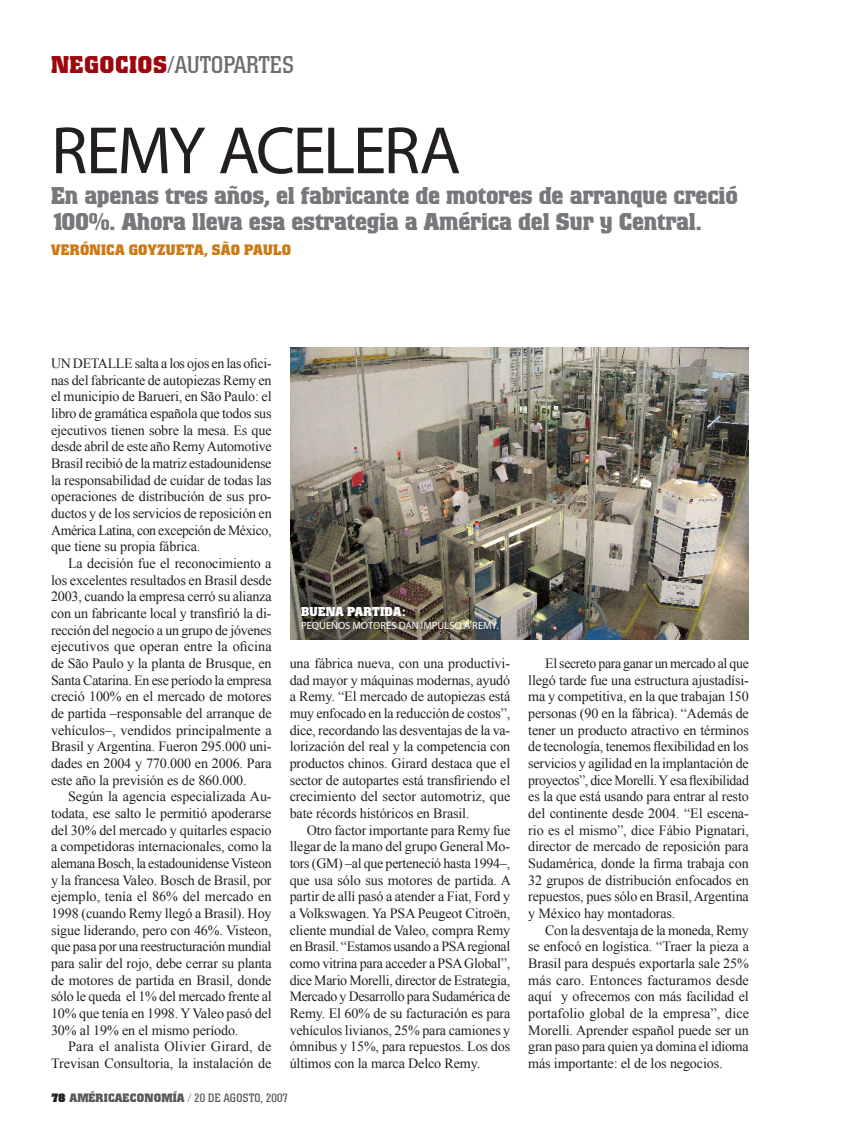
<style>
.page{position:relative;width:851px;height:1132px;background:#fff}
.page>*{position:absolute;margin:0;border:0;box-sizing:border-box;transform-origin:0 0}
.t1{font:900 67.5px "Akzidenz Grotesk";letter-spacing:-.04em;color:#231f20}
.t2{font:700 24px/25.5px "Colossalis";letter-spacing:-.01em;color:#76787b}
.t3{font:24px "Colossalis";color:#6c6d70}
.t4{font:700 15px "Colossalis";letter-spacing:.02em;color:#cb7a16}
.t5{font:14.1px/16.6px "Times New Roman";letter-spacing:-.01em;color:#231f20;text-align:justify}
.t6{font:700 12.75px "Colossalis";letter-spacing:.02em;color:#fff}
.t7{font:12px "Colossalis";letter-spacing:.005em;color:#57585a}
.t8{font:300 10.5px "Akzidenz Grotesk";letter-spacing:.005em;color:#fff}
.s1{font-weight:700;color:#9d070d}
.s2{font-weight:700}
.s3{font-weight:900;color:#231f20}
</style>
<div class="page">
<img style="left:291px;top:348px;width:457px;height:291px">
<h2 class="t3" style="left:51px;top:51px;width:244px"><span class="s1">NEGOCIOS</span><span class="s2">/</span>AUTOPARTES</h2>
<h1 class="t1" style="left:51px;top:114px;width:411px">REMY ACELERA</h1>
<h2 class="t2" style="left:51px;top:183px;width:688px">En apenas tres años, el fabricante de motores de arranque creció<br>100%. Ahora lleva esa estrategia a América del Sur y Central.</h2>
<p class="t4" style="left:51px;top:241px;width:241px">VERÓNICA GOYZUETA, SÃO PAULO</p>
<p class="t5" style="left:51px;top:354px;width:222px">UN DETALLE salta a los ojos en las ofici&shy;nas del fabricante de autopiezas Remy en el municipio de Barueri, en São Paulo: el libro de gramática española que todos sus ejecutivos tienen sobre la mesa. Es que desde abril de este año Remy Automotive Brasil recibió de la matriz estadounidense la responsabilidad de cuidar de todas las operaciones de distribución de sus pro&shy;ductos y de los servicios de reposición en América Latina, con excepción de México, que tiene su propia fábrica.</p>
<p class="t5" style="left:51px;top:554px;width:222px;text-indent:17px">La decisión fue el reconocimiento a los excelentes resultados en Brasil desde 2003, cuando la empresa cerró su alianza con un fabricante local y transfirió la di&shy;rección del negocio a un grupo de jóvenes ejecutivos que operan entre la oficina de São Paulo y la planta de Brusque, en Santa Catarina. En ese período la empresa creció 100% en el mercado de motores de partida –responsable del arranque de vehículos–, vendidos principalmente a Brasil y Argentina. Fueron 295.000 uni&shy;dades en 2004 y 770.000 en 2006. Para este año la previsión es de 860.000.</p>
<p class="t5" style="left:51px;top:787px;width:222px;text-indent:17px">Según la agencia especializada Au&shy;todata, ese salto le permitió apoderarse del 30% del mercado y quitarles espacio a competidoras internacionales, como la alemana Bosch, la estadounidense Visteon y la francesa Valeo. Bosch de Brasil, por ejemplo, tenía el 86% del mercado en 1998 (cuando Remy llegó a Brasil). Hoy sigue liderando, pero con 46%. Visteon, que pasa por una reestructuración mundial para salir del rojo, debe cerrar su planta de motores de partida en Brasil, donde sólo le queda el 1% del mercado frente al 10% que tenía en 1998. Y Valeo pasó del 30% al 19% en el mismo período.</p>
<p class="t5" style="left:51px;top:1037px;width:222px;text-align:right">Para el analista Olivier Girard, de<br>Trevisan Consultoria, la instalación de</p>
<p class="t6" style="left:301px;top:604px;width:106px">BUENA PARTIDA:</p>
<p class="t8" style="left:301px;top:619px;width:199px">PEQUEÑOS MOTORES DAN IMPULSO A REMY.</p>
<p class="t5" style="left:289px;top:654px;width:222px">una fábrica nueva, con una productivi&shy;dad mayor y máquinas modernas, ayudó a Remy. “El mercado de autopiezas está muy enfocado en la reducción de costos”, dice, recordando las desventajas de la va&shy;lorización del real y la competencia con productos chinos. Girard destaca que el sector de autopartes está transfiriendo el crecimiento del sector automotriz, que bate récords históricos en Brasil.</p>
<p class="t5" style="left:289px;top:821px;width:223px;text-indent:17px">Otro factor importante para Remy fue llegar de la mano del grupo General Mo&shy;tors (GM) –al que perteneció hasta 1994–, que usa sólo sus motores de partida. A partir de allí pasó a atender a Fiat, Ford y a Volkswagen. Ya PSA Peugeot Citroën, cliente mundial de Valeo, compra Remy en Brasil. “Estamos usando a PSA regional como vitrina para acceder a PSA Global”, dice Mario Morelli, director de Estrategia, Mercado y Desarrollo para Sudamérica de Remy. El 60% de su facturación es para vehículos livianos, 25% para camiones y ómnibus y 15%, para repuestos. Los dos últimos con la marca Delco Remy.</p>
<p class="t7" style="left:51px;top:1090px;width:238px"><span class="s3">78</span> <span class="s2">AMÉRICAECONOMÍA</span> / 20 DE AGOSTO, 2007</p>
<p class="t5" style="left:528px;top:654px;width:222px;text-indent:17px">El secreto para ganar un mercado al que llegó tarde fue una estructura ajustadísi&shy;ma y competitiva, en la que trabajan 150 personas (90 en la fábrica). “Además de tener un producto atractivo en términos de tecnología, tenemos flexibilidad en los servicios y agilidad en la implantación de proyectos”, dice Morelli. Y esa flexibilidad es la que está usando para entrar al resto del continente desde 2004. “El escena&shy;rio es el mismo”, dice Fábio Pignatari, director de mercado de reposición para Sudamérica, donde la firma trabaja con 32 grupos de distribución enfocados en repuestos, pues sólo en Brasil, Argentina y México hay montadoras.</p>
<p class="t5" style="left:528px;top:920px;width:222px;text-indent:17px">Con la desventaja de la moneda, Remy se enfocó en logística. “Traer la pieza a Brasil para después exportarla sale 25% más caro. Entonces facturamos desde aquí y ofrecemos con más facilidad el portafolio global de la empresa”, dice Morelli. Aprender español puede ser un gran paso para quien ya domina el idioma más importante: el de los negocios.</p>
</div>
